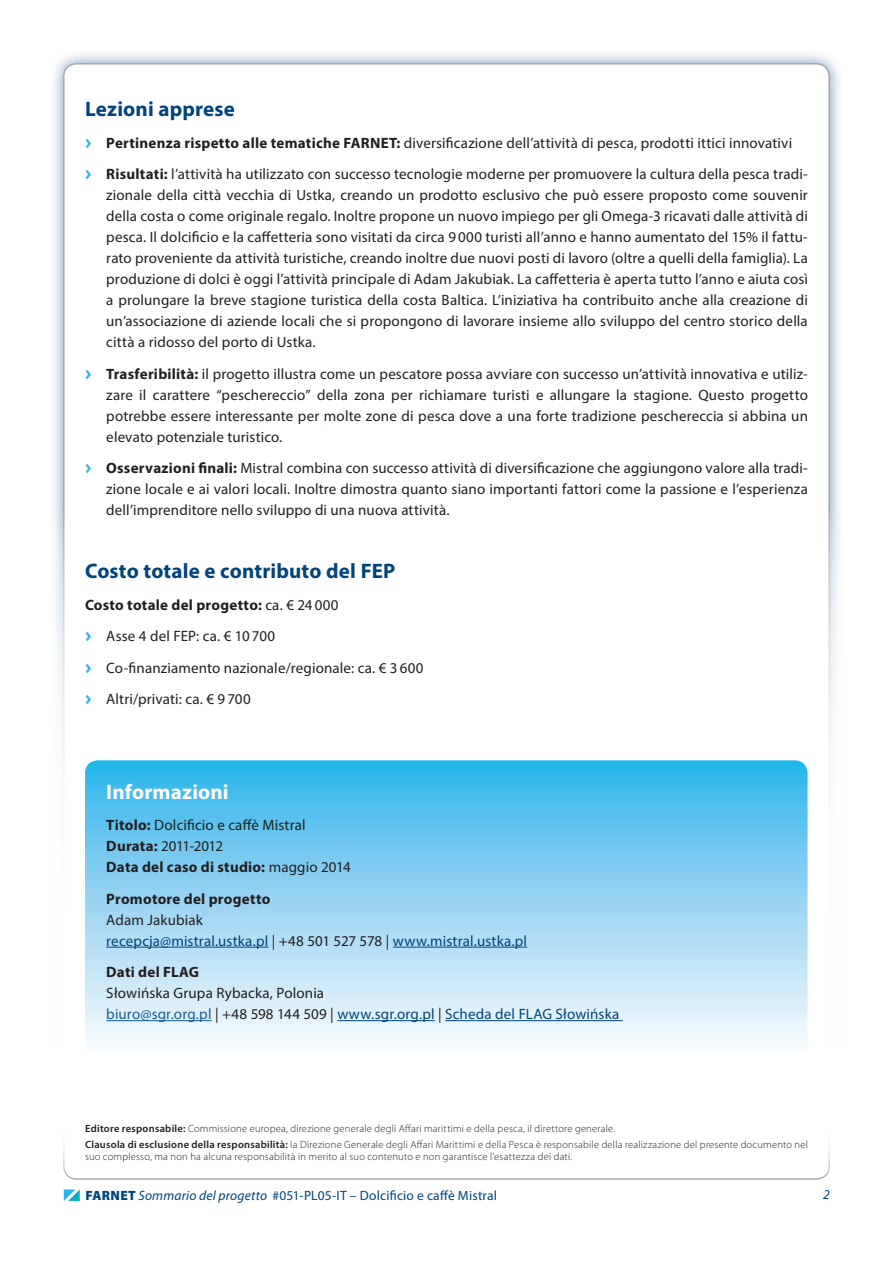
<style>
.page{position:relative;width:893px;height:1263px;background:#fff}
.page>*{position:absolute;margin:0;border:0;box-sizing:border-box;transform-origin:0 0}
.t1{font:700 21px "Myriad Pro";letter-spacing:.005em;color:#00447b}
.t2{font:700 21px "Myriad Pro";letter-spacing:.01em;color:#fff}
.t3{font:15px/21px "Myriad Pro";letter-spacing:.01em;color:#231f20}
.t4{font:15px/21px "Myriad Pro";letter-spacing:.01em;color:#00447b}
.t5{font:700 15px "Myriad Pro";letter-spacing:.015em;color:#231f20}
.t6{font:13.5px "Myriad Pro";letter-spacing:.015em;color:#00447b}
.t7{font:italic 13.5px "Myriad Pro";color:#00447b}
.t8{font:300 10.5px/16.2px "Myriad Pro";letter-spacing:.02em;color:#231f20}
.s1{font-family:"Meta Plus Bold Caps";color:#26b6ea}
.s2{font-weight:700}
.s3{color:#231f20}
.s4{color:#175d9e}
.s5{color:#00447b}
.s6{font-weight:600}
.s7{font-weight:900}
.s8{font-style:italic}
</style>
<div class="page">
<div style="left:49px;top:49px;width:795px;height:1165px;background:#00447b;opacity:.5"></div>
<div style="left:64px;top:64px;width:765px;height:1135px;background:#fff;border-radius:13px"></div>
<div style="left:0;top:510px;width:893px;height:753px;background:#fff"></div>
<svg style="left:64px;top:1189px;width:16px;height:12px"></svg>
<svg style="left:63px;top:1146px;width:767px;height:34px"></svg>
<svg style="left:85px;top:760px;width:722px;height:283px;background:#94d5f3"></svg>
<hr style="left:106px;top:947px;width:162px;height:1px;background:#00447b">
<hr style="left:393px;top:947px;width:134px;height:1px;background:#00447b">
<hr style="left:106px;top:1020px;width:106px;height:1px;background:#175d9e">
<hr style="left:337px;top:1020px;width:98px;height:1px;background:#00447b">
<hr style="left:445px;top:1020px;width:178px;height:1px;background:#00447b">
<h1 class="t1" style="left:85px;top:95px;width:151px">Lezioni apprese</h1>
<p class="t3" style="left:85px;top:127px;width:724px;line-height:31.5px"><span class="s1">&gt;</span> <span class="s2">Pertinenza rispetto alle tematiche FARNET:</span> diversificazione dell’attività di pesca, prodotti ittici innovativi<br><span class="s1">&gt;</span> <span class="s2">Risultati:</span> l’attività ha utilizzato con successo tecnologie moderne per promuovere la cultura della pesca tradi-</p>
<p class="t3" style="left:106px;top:184px;width:703px;text-align:justify">zionale della città vecchia di Ustka, creando un prodotto esclusivo che può essere proposto come souvenir della costa o come originale regalo. Inoltre propone un nuovo impiego per gli Omega-3 ricavati dalle attività di pesca. Il dolcificio e la caffetteria sono visitati da circa 9 000 turisti all’anno e hanno aumentato del 15% il fattu&shy;rato proveniente da attività turistiche, creando inoltre due nuovi posti di lavoro (oltre a quelli della famiglia). La produzione di dolci è oggi l’attività principale di Adam Jakubiak. La caffetteria è aperta tutto l’anno e aiuta così a prolungare la breve stagione turistica della costa Baltica. L’iniziativa ha contribuito anche alla creazione di un’associazione di aziende locali che si propongono di lavorare insieme allo sviluppo del centro storico della città a ridosso del porto di Ustka.</p>
<p class="t3" style="left:106px;top:363px;width:703px;text-align:justify;text-indent:-21px"><span class="s1">&gt;</span> <span class="s2">Trasferibilità:</span> il progetto illustra come un pescatore possa avviare con successo un’attività innovativa e utiliz&shy;zare il carattere “peschereccio” della zona per richiamare turisti e allungare la stagione. Questo progetto potrebbe essere interessante per molte zone di pesca dove a una forte tradizione peschereccia si abbina un elevato potenziale turistico.</p>
<p class="t3" style="left:106px;top:457px;width:703px;text-align:justify;text-indent:-21px"><span class="s1">&gt;</span> <span class="s2">Osservazioni finali:</span> Mistral combina con successo attività di diversificazione che aggiungono valore alla tradi&shy;zione locale e ai valori locali. Inoltre dimostra quanto siano importanti fattori come la passione e l’esperienza dell’imprenditore nello sviluppo di una nuova attività.</p>
<h1 class="t1" style="left:85px;top:557px;width:312px">Costo totale e contributo del FEP</h1>
<p class="t3" style="left:85px;top:589px;width:340px;line-height:31.5px"><span class="s2">Costo totale del progetto:</span> ca. € 24 000<br><span class="s1">&gt;</span> Asse 4 del FEP: ca. € 10 700<br><span class="s1">&gt;</span> Co-finanziamento nazionale/regionale: ca. € 3 600 <span class="s1">&gt;</span> Altri/privati: ca. € 9 700</p>
<h1 class="t2" style="left:106px;top:778px;width:124px">Informazioni</h1>
<p class="t3" style="left:106px;top:814px;width:246px"><span class="s2">Titolo:</span> Dolcificio e caffè Mistral<br><span class="s2">Durata:</span> 2011-2012<br><span class="s2">Data del caso di studio:</span> maggio 2014</p>
<p class="t5" style="left:106px;top:889px;width:166px">Promotore del progetto</p>
<p class="t4" style="left:106px;top:909px;width:422px"><span class="s3">Adam Jakubiak<br></span>recepcja@mistral.ustka.pl <span class="s3">| +48 501 527 578 |</span> www.mistral.ustka.pl</p>
<p class="t5" style="left:106px;top:962px;width:94px">Dati del FLAG</p>
<p class="t3" style="left:106px;top:982px;width:514px">Słowińska Grupa Rybacka, Polonia<br><span class="s4">biuro@sgr.org.pl</span> | +48 598 144 509 | <span class="s5">www.sgr.org.pl</span> | <span class="s5">Scheda del FLAG Słowińska</span></p>
<p class="t8" style="left:85px;top:1120px;width:724px"><span class="s6">Editore responsabile:</span> Commissione europea, direzione generale degli Affari marittimi e della pesca, il direttore generale.<br><span class="s6">Clausola di esclusione della responsabilità:</span> la Direzione Generale degli Affari Marittimi e della Pesca è responsabile della realizzazione del presente documento nel</p>
<p class="t8" style="left:85px;top:1148px;width:489px">suo complesso, ma non ha alcuna responsabilità in merito al suo contenuto e non garantisce l’esattezza dei dati.</p>
<p class="t6" style="left:85px;top:1187px;width:413px"><span class="s7">FARNET</span> <span class="s8">Sommario del progetto</span> #051-PL05-IT – Dolcificio e caffè Mistral</p>
<p class="t7" style="left:823px;top:1186px;width:8px">2</p>
</div>
